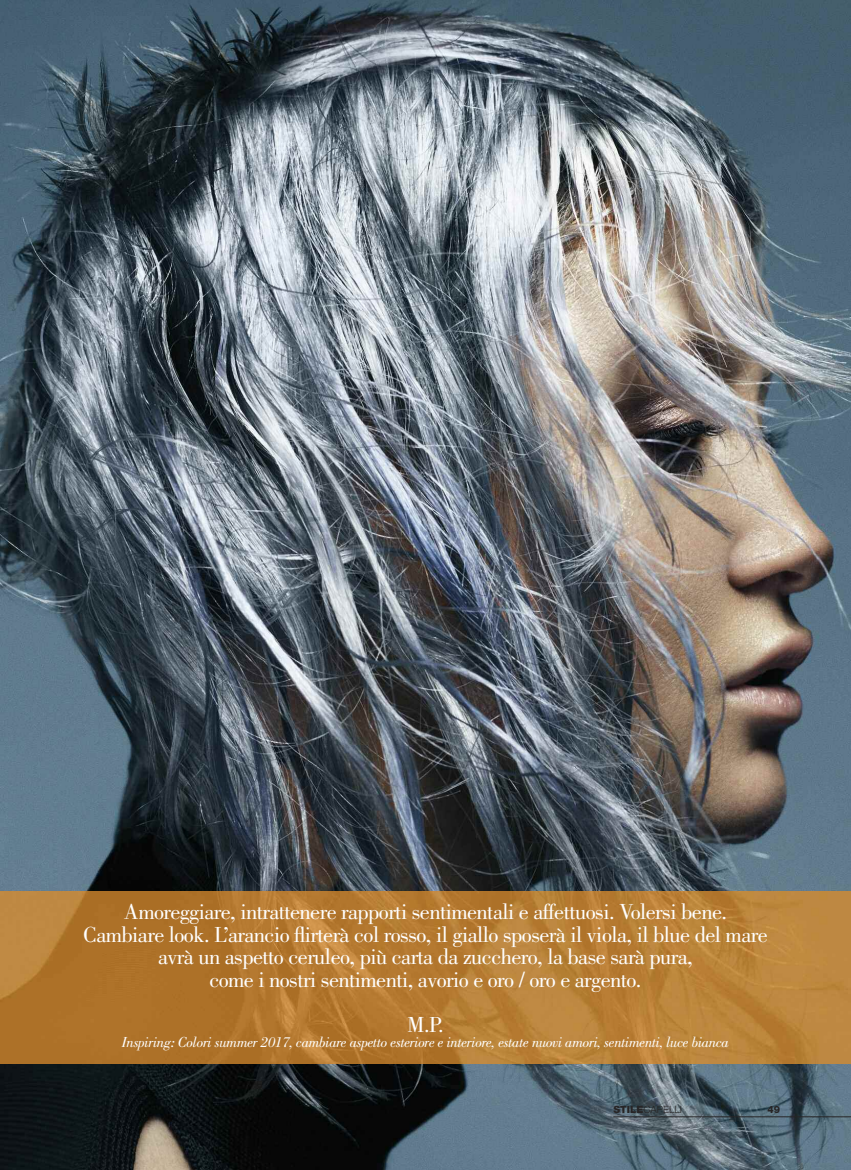
<style>
.page{position:relative;width:851px;height:1170px;background:#fff}
.page>*{position:absolute;margin:0;border:0;box-sizing:border-box;transform-origin:0 0}
.t1{font:22.5px/22.5px "Bodoni Std";letter-spacing:-.025em;color:#fff;text-align:center}
.t2{font:italic 15px "Bodoni Std";letter-spacing:-.025em;color:#fff}
.t3{font:300 10px "Helvetica Neue LT Std";color:#272526}
.t4{font:800 10px "Helvetica Neue LT Std";color:#272526}
.s1{font-weight:900}
</style>
<div class="page">
<img style="left:0;top:0;width:850px;height:1169px">
<hr style="left:613px;top:1116px;width:237px;height:1px;background:#272526">
<img style="left:0;top:891px;width:850px;height:172px">
<p class="t1" style="left:83px;top:902px;width:685px">Amoreggiare, intrattenere rapporti sentimentali e affettuosi. Volersi bene.<br>Cambiare look. L’arancio flirterà col rosso, il giallo sposerà il viola, il blue del mare avrà un aspetto ceruleo, più carta da zucchero, la base sarà pura,<br>come i nostri sentimenti, avorio e oro / oro e argento.</p>
<p class="t1" style="left:407px;top:1015px;width:38px">M.P.</p>
<p class="t2" style="left:122px;top:1036px;width:608px">Inspiring: Colori summer 2017, cambiare aspetto esteriore e interiore, estate nuovi amori, sentimenti, luce bianca</p>
<p class="t3" style="left:613px;top:1106px;width:70px"><span class="s1">STILE</span>CAPELLI</p>
<p class="t4" style="left:767px;top:1106px;width:14px">49</p>
</div>
